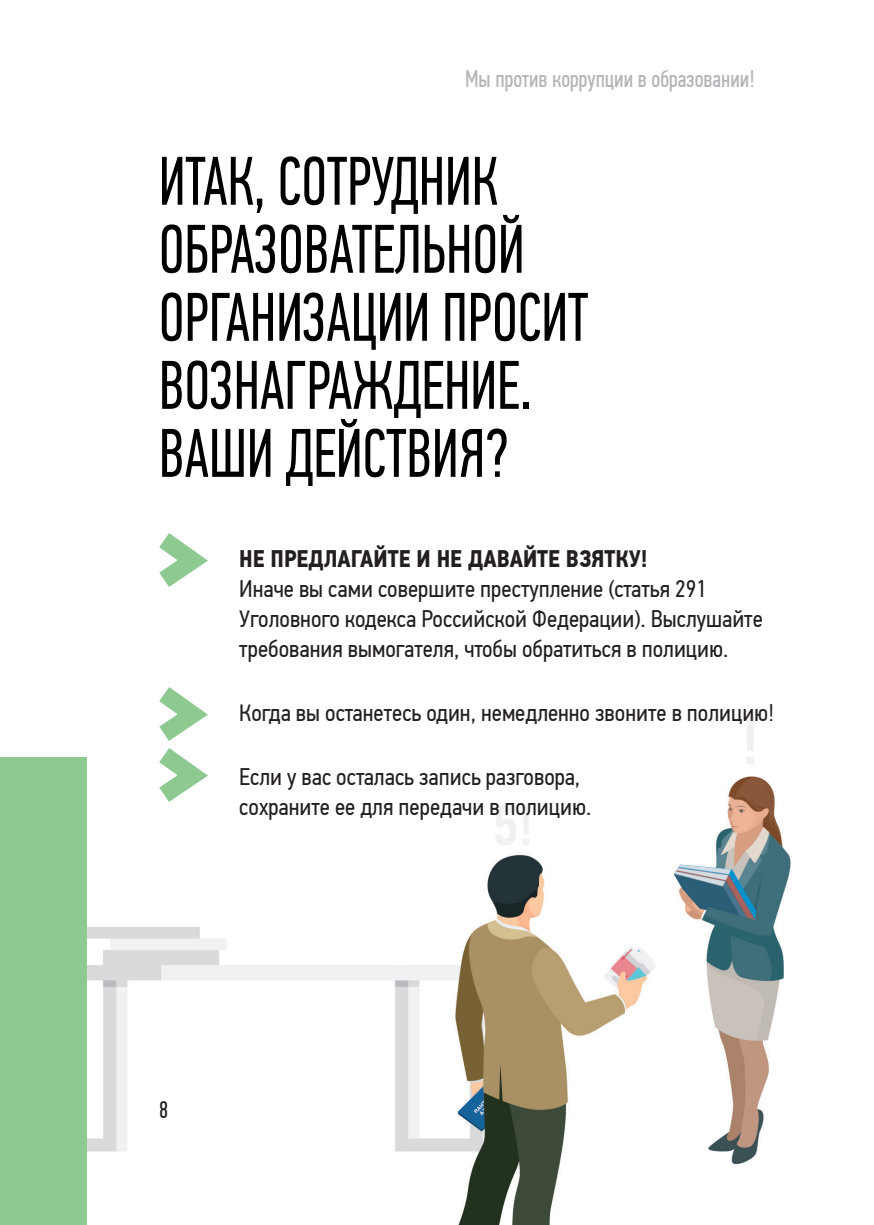
<style>
.page{position:relative;width:874px;height:1225px;background:#fff}
.page>*{position:absolute;margin:0;border:0;box-sizing:border-box;transform-origin:0 0}
.осн_текст{font:68.8px/68px "PF Din Text Comp Pro";color:#000001;scale:.9 1}
.t1{font:24px/30px "PF Din Text Cond Pro";color:#231f20}
.t2{font:24px "PF Din Text Comp Pro";color:#b4b5b8}
.t3{font:24px "PF Din Text Comp Pro";color:#231f20}
.s1{font-weight:700}
</style>
<div class="page">
<img style="left:86px;top:715px;width:705px;height:509px">
<svg style="left:159px;top:533px;width:49px;height:54px"></svg>
<svg style="left:140px;top:687px;width:83px;height:131px"></svg>
<div style="left:0;top:757px;width:86px;height:468px;background:#8dc991"></div>
<p class="t2" style="left:465px;top:66px;width:291px">Мы против коррупции в образовании!</p>
<p class="осн_текст" style="left:159px;top:148px;width:478px">ИТАК, СОТРУДНИК<br>ОБРАЗОВАТЕЛЬНОЙ<br>ОРГАНИЗАЦИИ ПРОСИТ<br>ВОЗНАГРАЖДЕНИЕ.<br>ВАШИ ДЕЙСТВИЯ?</p>
<p class="t1" style="left:239px;top:543px;width:525px"><span class="s1">НЕ ПРЕДЛАГАЙТЕ И НЕ ДАВАЙТЕ ВЗЯТКУ!<br></span>Иначе вы сами совершите преступление (статья 291<br>Уголовного кодекса Российской Федерации). Выслушайте требования вымогателя, чтобы обратиться в полицию.</p>
<p class="t1" style="left:239px;top:697px;width:536px">Когда вы останетесь один, немедленно звоните в полицию!</p>
<p class="t1" style="left:239px;top:761px;width:353px">Если у вас осталась запись разговора, сохраните ее для передачи в полицию.</p>
<p class="t3" style="left:159px;top:1096px;width:11px">8</p>
</div>
